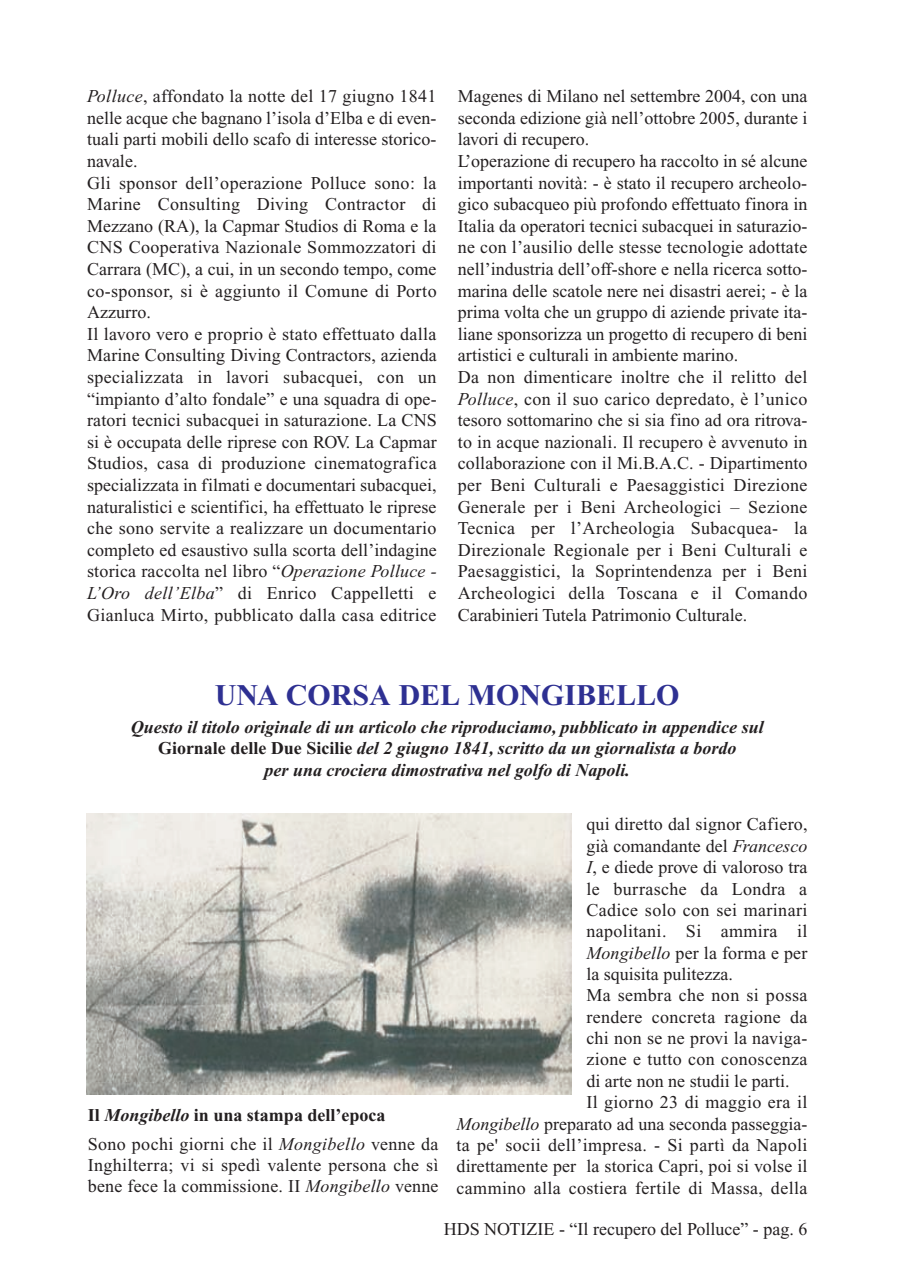
<style>
.page{position:relative;width:898px;height:1276px;background:#fff}
.page>*{position:absolute;margin:0;border:0;box-sizing:border-box;transform-origin:0 0}
.t1{font:700 30px "Times New Roman";color:#2e3092}
.t2{font:18px/21.6px "Times New Roman";letter-spacing:.01em;color:#231f20}
.t3{font:italic 700 18px/21.6px "Times New Roman";color:#231f20;text-align:center}
.t4{font:700 18px "Times New Roman";color:#231f20}
.s1{font-style:italic}
.s2{font-style:normal}
</style>
<div class="page">
<svg style="left:86px;top:813px;width:486px;height:282px;background:#b6b6b0"></svg>
<p class="t2" style="left:87px;top:87px;width:351px"><span class="s1">Polluce</span>, affondato la notte del 17 giugno 1841 nelle acque che bagnano l’isola d’Elba e di even&shy;tuali parti mobili dello scafo di interesse storico&shy;navale.<br>Gli sponsor dell’operazione Polluce sono: la Marine Consulting Diving Contractor di Mezzano (RA), la Capmar Studios di Roma e la CNS Cooperativa Nazionale Sommozzatori di Carrara (MC), a cui, in un secondo tempo, come co-sponsor, si è aggiunto il Comune di Porto Azzurro.<br>Il lavoro vero e proprio è stato effettuato dalla Marine Consulting Diving Contractors, azienda specializzata in lavori subacquei, con un “impianto d’alto fondale” e una squadra di ope&shy;ratori tecnici subacquei in saturazione. La CNS si è occupata delle riprese con ROV. La Capmar Studios, casa di produzione cinematografica specializzata in filmati e documentari subacquei, naturalistici e scientifici, ha effettuato le riprese che sono servite a realizzare un documentario completo ed esaustivo sulla scorta dell’indagine storica raccolta nel libro “<span class="s1">Operazione Polluce - L’Oro dell’Elba</span>” di Enrico Cappelletti e Gianluca Mirto, pubblicato dalla casa editrice</p>
<p class="t2" style="left:458px;top:87px;width:351px">Magenes di Milano nel settembre 2004, con una seconda edizione già nell’ottobre 2005, durante i lavori di recupero.<br>L’operazione di recupero ha raccolto in sé alcune importanti novità: - è stato il recupero archeolo&shy;gico subacqueo più profondo effettuato finora in Italia da operatori tecnici subacquei in saturazio&shy;ne con l’ausilio delle stesse tecnologie adottate nell’industria dell’off-shore e nella ricerca sotto&shy;marina delle scatole nere nei disastri aerei; - è la prima volta che un gruppo di aziende private ita&shy;liane sponsorizza un progetto di recupero di beni artistici e culturali in ambiente marino.<br>Da non dimenticare inoltre che il relitto del <span class="s1">Polluce</span>, con il suo carico depredato, è l’unico tesoro sottomarino che si sia fino ad ora ritrova&shy;to in acque nazionali. Il recupero è avvenuto in collaborazione con il Mi.B.A.C. - Dipartimento per Beni Culturali e Paesaggistici Direzione Generale per i Beni Archeologici – Sezione Tecnica per l’Archeologia Subacquea- la Direzionale Regionale per i Beni Culturali e Paesaggistici, la Soprintendenza per i Beni Archeologici della Toscana e il Comando Carabinieri Tutela Patrimonio Culturale.</p>
<h1 class="t1" style="left:215px;top:685px;width:466px">UNA CORSA DEL MONGIBELLO</h1>
<p class="t3" style="left:131px;top:718px;width:634px">Questo il titolo originale di un articolo che riproduciamo, pubblicato in appendice sul<br><span class="s2">Giornale delle Due Sicilie</span> del 2 giugno 1841, scritto da un giornalista a bordo<br>per una crociera dimostrativa nel golfo di Napoli.</p>
<p class="t4" style="left:88px;top:1109px;width:299px">Il <span class="s1">Mongibello</span> in una stampa dell’epoca</p>
<p class="t2" style="left:88px;top:1135px;width:352px;text-align:justify">Sono pochi giorni che il <span class="s1">Mongibello</span> venne da Inghilterra; vi si spedì valente persona che sì bene fece la commissione. II <span class="s1">Mongibello</span> venne</p>
<p class="t2" style="left:586px;top:815px;width:223px">qui diretto dal signor Cafiero,</p>
<p class="t2" style="left:586px;top:837px;width:222px">già comandante del <span class="s1">Francesco</span></p>
<p class="t2" style="left:586px;top:858px;width:222px"><span class="s1">I</span>, e diede prove di valoroso tra</p>
<p class="t2" style="left:586px;top:879px;width:222px">le burrasche da Londra a</p>
<p class="t2" style="left:586px;top:901px;width:222px">Cadice solo con sei marinari</p>
<p class="t2" style="left:586px;top:922px;width:222px">napolitani. Si ammira il</p>
<p class="t2" style="left:586px;top:943px;width:222px"><span class="s1">Mongibello</span> per la forma e per</p>
<p class="t2" style="left:586px;top:965px;width:148px">la squisita pulitezza.</p>
<p class="t2" style="left:586px;top:986px;width:222px">Ma sembra che non si possa</p>
<p class="t2" style="left:586px;top:1007px;width:222px">rendere concreta ragione da</p>
<p class="t2" style="left:586px;top:1029px;width:222px">chi non se ne provi la naviga-</p>
<p class="t2" style="left:586px;top:1050px;width:222px">zione e tutto con conoscenza</p>
<p class="t2" style="left:586px;top:1072px;width:205px">di arte non ne studii le parti.</p>
<p class="t2" style="left:586px;top:1093px;width:222px">Il giorno 23 di maggio era il</p>
<p class="t2" style="left:456px;top:1114px;width:352px"><span class="s1">Mongibello</span> preparato ad una seconda passeggia-</p>
<p class="t2" style="left:456px;top:1136px;width:352px">ta pe' socii dell’impresa. - Si partì da Napoli</p>
<p class="t2" style="left:456px;top:1157px;width:352px">direttamente per la storica Capri, poi si volse il</p>
<p class="t2" style="left:456px;top:1178px;width:352px">cammino alla costiera fertile di Massa, della</p>
<p class="t2" style="left:443px;top:1220px;width:365px">HDS NOTIZIE - “Il recupero del Polluce” - pag. 6</p>
</div>
